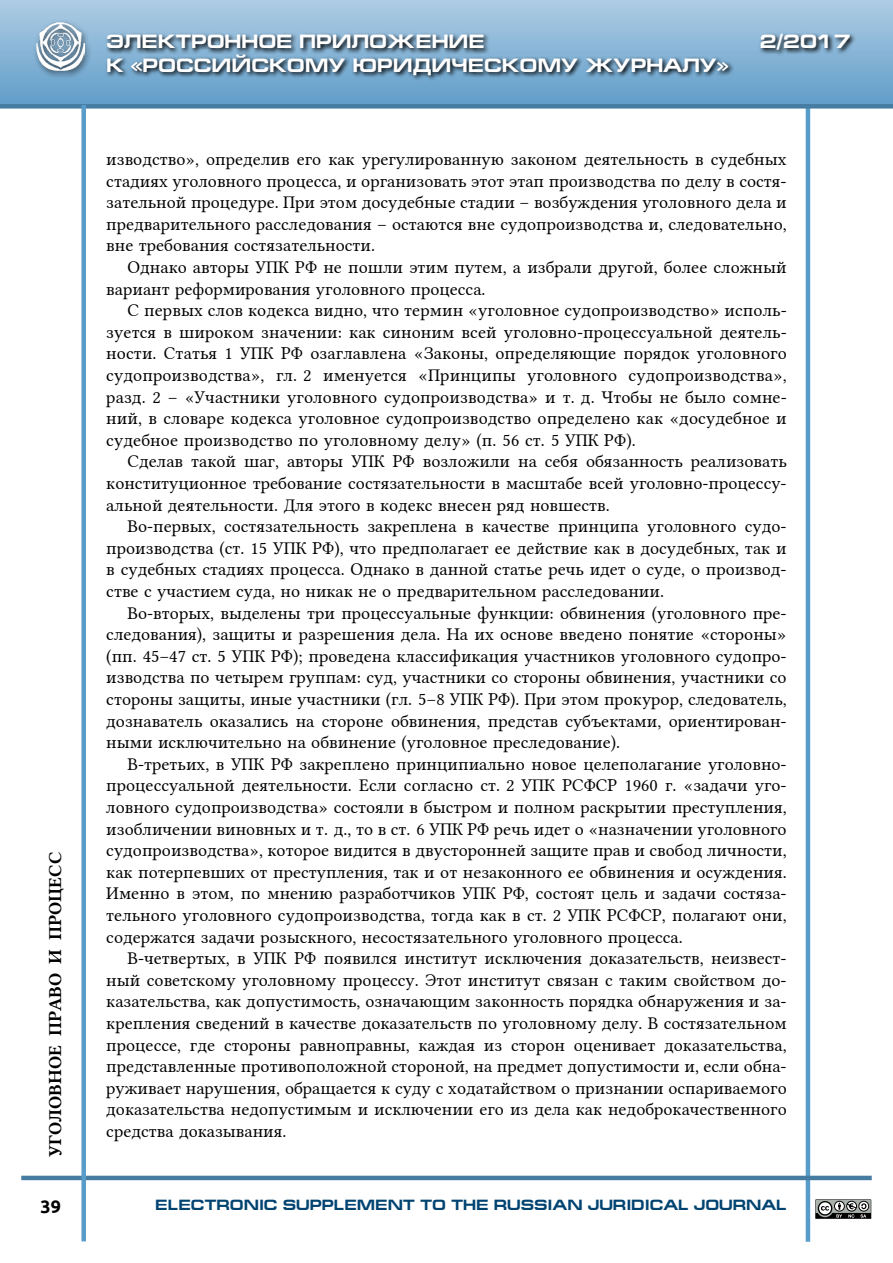
<style>
.page{position:relative;width:893px;height:1263px;background:#fff}
.page>*{position:absolute;margin:0;border:0;box-sizing:border-box;transform-origin:0 0}
.t1{font:700 19.5px "Europe Ext";color:#fff}
.t2{font:18px/21.6px "Lin Libertine";color:#000;text-align:justify}
.t3{font:18px "Lin Libertine B";color:#000}
.t4{font:700 18px "Ubuntu";color:#000}
.t5{font:700 15px "Europe Ext";color:#004371}
</style>
<div class="page">
<hr style="left:806px;top:91px;width:4px;height:1151px;background:#589cca">
<hr style="left:21px;top:1176px;width:851px;height:4px;background:#467ba2">
<div style="left:0;top:0;width:893px;height:106px;background:linear-gradient(to bottom,#aecce4,#619dc9)"></div>
<div style="left:0;top:104px;width:893px;height:5px;background:#467ba2"></div>
<div style="left:81px;top:105px;width:5px;height:1136px;background:#589cca"></div>
<div style="left:33px;top:19px;width:59px;height:60px;background:#000;opacity:.63"></div>
<img style="left:37px;top:23px;width:47px;height:47px">
<svg style="left:105px;top:31px;width:751px;height:50px;background:#6b90ac"></svg>
<svg style="left:815px;top:1199px;width:57px;height:20px"></svg>
<p class="t3" style="left:43px;top:1157px;width:307px;rotate:-90deg">уголовное право и процесс</p>
<p class="t4" style="left:41px;top:1196px;width:22px">39</p>
<p class="t1" style="left:106px;top:31px;width:380px">ЭЛЕКТРОННОЕ ПРИЛОЖЕНИЕ</p>
<p class="t1" style="left:760px;top:31px;width:92px">2/2017</p>
<p class="t1" style="left:106px;top:54px;width:624px">К «РОССИЙСКОМУ ЮРИДИЧЕСКОМУ ЖУРНАЛУ»</p>
<p class="t2" style="left:106px;top:146px;width:682px">изводство», определив его как урегулированную законом деятельность в судебных стадиях уголовного процесса, и организовать этот этап производства по делу в состя&shy;зательной процедуре. При этом досудебные стадии – возбуждения уголовного дела и предварительного расследования – остаются вне судопроизводства и, следовательно, вне требования состязательности.</p>
<p class="t2" style="left:106px;top:254px;width:682px;text-indent:21px">Однако авторы УПК РФ не пошли этим путем, а избрали другой, более сложный вариант реформирования уголовного процесса.</p>
<p class="t2" style="left:106px;top:297px;width:682px;text-indent:21px">С первых слов кодекса видно, что термин «уголовное судопроизводство» исполь&shy;зуется в широком значении: как синоним всей уголовно-процессуальной деятель&shy;ности. Статья 1 УПК РФ озаглавлена «Законы, определяющие порядок уголовного судопроизводства», гл. 2 именуется «Принципы уголовного судопроизводства», разд. 2 – «Участники уголовного судопроизводства» и т. д. Чтобы не было сомне&shy;ний, в словаре кодекса уголовное судопроизводство определено как «досудебное и судебное производство по уголовному делу» (п. 56 ст. 5 УПК РФ).</p>
<p class="t2" style="left:106px;top:449px;width:682px;text-indent:21px">Сделав такой шаг, авторы УПК РФ возложили на себя обязанность реализовать конституционное требование состязательности в масштабе всей уголовно-процессу&shy;альной деятельности. Для этого в кодекс внесен ряд новшеств.</p>
<p class="t2" style="left:106px;top:513px;width:682px;text-indent:21px">Во-первых, состязательность закреплена в качестве принципа уголовного судо&shy;производства (ст. 15 УПК РФ), что предполагает ее действие как в досудебных, так и в судебных стадиях процесса. Однако в данной статье речь идет о суде, о производ&shy;стве с участием суда, но никак не о предварительном расследовании.</p>
<p class="t2" style="left:106px;top:600px;width:682px;text-indent:21px">Во-вторых, выделены три процессуальные функции: обвинения (уголовного пре&shy;следования), защиты и разрешения дела. На их основе введено понятие «стороны» (пп. 45–47 ст. 5 УПК РФ); проведена классификация участников уголовного судопро&shy;изводства по четырем группам: суд, участники со стороны обвинения, участники со стороны защиты, иные участники (гл. 5–8 УПК РФ). При этом прокурор, следователь, дознаватель оказались на стороне обвинения, представ субъектами, ориентирован&shy;ными исключительно на обвинение (уголовное преследование).</p>
<p class="t2" style="left:106px;top:751px;width:682px;text-indent:21px">В-третьих, в УПК РФ закреплено принципиально новое целеполагание уголовно&shy;процессуальной деятельности. Если согласно ст. 2 УПК РСФСР 1960 г. «задачи уго&shy;ловного судопроизводства» состояли в быстром и полном раскрытии преступления, изобличении виновных и т. д., то в ст. 6 УПК РФ речь идет о «назначении уголовного судопроизводства», которое видится в двусторонней защите прав и свобод личности, как потерпевших от преступления, так и от незаконного ее обвинения и осуждения.<br>Именно в этом, по мнению разработчиков УПК РФ, состоят цель и задачи состяза&shy;тельного уголовного судопроизводства, тогда как в ст. 2 УПК РСФСР, полагают они, содержатся задачи розыскного, несостязательного уголовного процесса.</p>
<p class="t2" style="left:106px;top:945px;width:682px;text-indent:21px">В-четвертых, в УПК РФ появился институт исключения доказательств, неизвест&shy;ный советскому уголовному процессу. Этот институт связан с таким свойством до&shy;казательства, как допустимость, означающим законность порядка обнаружения и за&shy;крепления сведений в качестве доказательств по уголовному делу. В состязательном процессе, где стороны равноправны, каждая из сторон оценивает доказательства, представленные противоположной стороной, на предмет допустимости и, если обна&shy;руживает нарушения, обращается к суду с ходатайством о признании оспариваемого доказательства недопустимым и исключении его из дела как недоброкачественного средства доказывания.</p>
<p class="t5" style="left:155px;top:1196px;width:633px">ELECTRONIC SUPPLEMENT TO THE RUSSIAN JURIDICAL JOURNAL</p>
</div>
